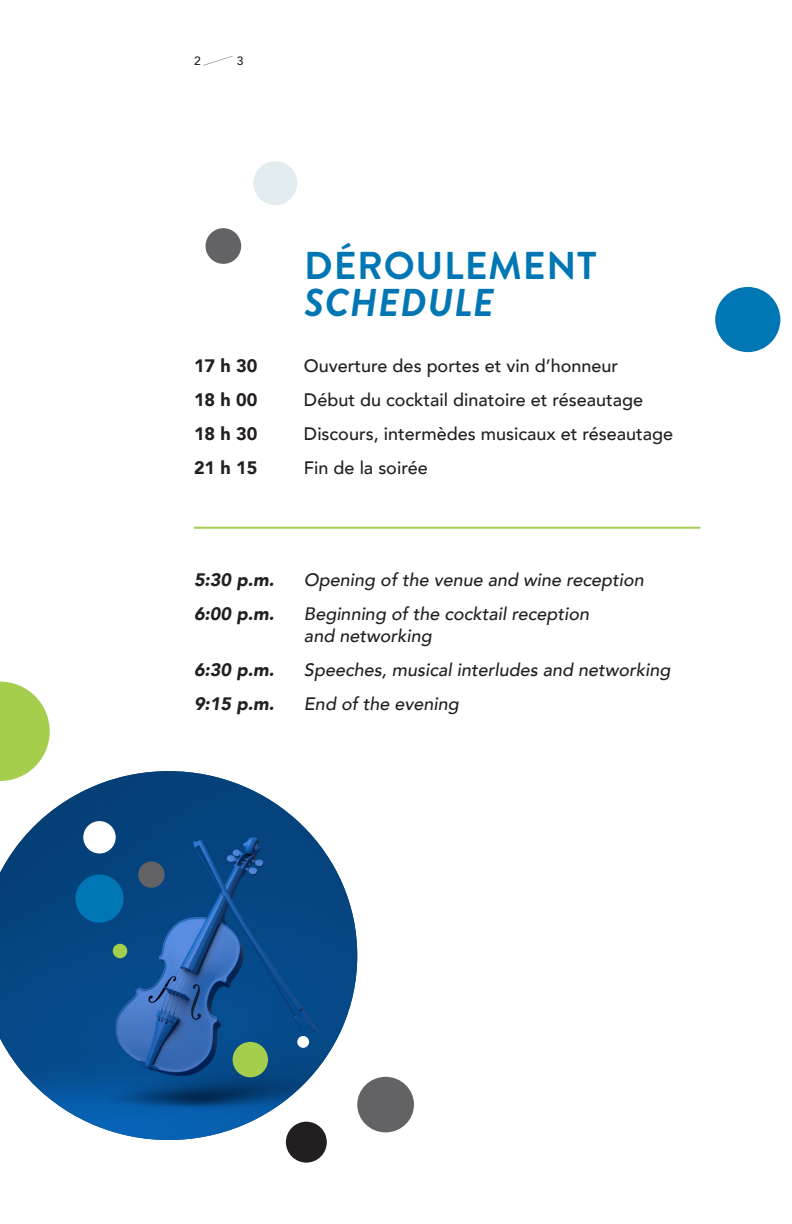
<style>
.page{position:relative;width:792px;height:1224px;background:#fff}
.page>*{position:absolute;margin:0;border:0;box-sizing:border-box;transform-origin:0 0}
.t1{font:700 38.8px/36.6px "Brandon Grotesque";letter-spacing:.02em;color:#0076b4}
.t2{font:italic 500 18px/22px "Avenir LT Com";color:#231f20}
.t3{font:500 18px "Avenir LT Com";color:#231f20}
.t4{font:italic 900 18px "Avenir LT Com";color:#231f20}
.t5{font:900 18px "Avenir LT Com";color:#231f20}
.t6{font:500 12px "Avenir LT Com";color:#231f20}
.s1{font-style:italic}
</style>
<div class="page">
<svg style="left:0;top:682px;width:50px;height:89px"></svg>
<div style="left:206px;top:228px;width:35px;height:36px;background:#636366;border-radius:50%"></div>
<div style="left:715px;top:287px;width:65px;height:65px;background:#0076b4;border-radius:50%"></div>
<div style="left:253px;top:161px;width:44px;height:44px;background:#e2ebed;border-radius:50%"></div>
<hr style="left:194px;top:527px;width:506px;height:2px;background:#a4ce4c">
<img style="left:0;top:771px;width:357px;height:369px">
<div style="left:113px;top:944px;width:14px;height:14px;background:#a4ce4c;border-radius:50%"></div>
<div style="left:233px;top:1042px;width:35px;height:35px;background:#a4ce4c;border-radius:50%"></div>
<div style="left:297px;top:1036px;width:12px;height:12px;background:#fff;border-radius:50%"></div>
<div style="left:286px;top:1122px;width:41px;height:41px;background:#231f20;border-radius:50%"></div>
<div style="left:138px;top:861px;width:27px;height:27px;background:#636366;border-radius:50%"></div>
<div style="left:75px;top:875px;width:49px;height:48px;background:#0076b4;border-radius:50%"></div>
<div style="left:357px;top:1077px;width:57px;height:55px;background:#636366;border-radius:50%"></div>
<div style="left:83px;top:821px;width:33px;height:32px;background:#fff;border-radius:50%"></div>
<p class="t6" style="left:194px;top:54px;width:56px">2 <span class="s1">/</span>3</p>
<p class="t1" style="left:304px;top:248px;width:294px">DÉROULEMENT<br><span class="s1">SCHEDULE</span></p>
<p class="t5" style="left:194px;top:355px;width:65px">17 h 30</p>
<p class="t3" style="left:304px;top:355px;width:316px">Ouverture des portes et vin d’honneur</p>
<p class="t5" style="left:194px;top:389px;width:65px">18 h 00</p>
<p class="t3" style="left:304px;top:389px;width:341px">Début du cocktail dinatoire et réseautage</p>
<p class="t5" style="left:194px;top:423px;width:65px">18 h 30</p>
<p class="t3" style="left:304px;top:423px;width:371px">Discours, intermèdes musicaux et réseautage</p>
<p class="t5" style="left:194px;top:457px;width:65px">21 h 15</p>
<p class="t3" style="left:304px;top:457px;width:125px">Fin de la soirée</p>
<p class="t4" style="left:194px;top:569px;width:82px">5:30 p.m.</p>
<p class="t2" style="left:304px;top:569px;width:341px">Opening of the venue and wine reception</p>
<p class="t4" style="left:194px;top:603px;width:82px">6:00 p.m.</p>
<p class="t2" style="left:304px;top:603px;width:287px">Beginning of the cocktail reception and networking</p>
<p class="t4" style="left:194px;top:659px;width:82px">6:30 p.m.</p>
<p class="t2" style="left:304px;top:659px;width:368px">Speeches, musical interludes and networking</p>
<p class="t4" style="left:194px;top:693px;width:82px">9:15 p.m.</p>
<p class="t2" style="left:304px;top:693px;width:156px">End of the evening</p>
</div>
